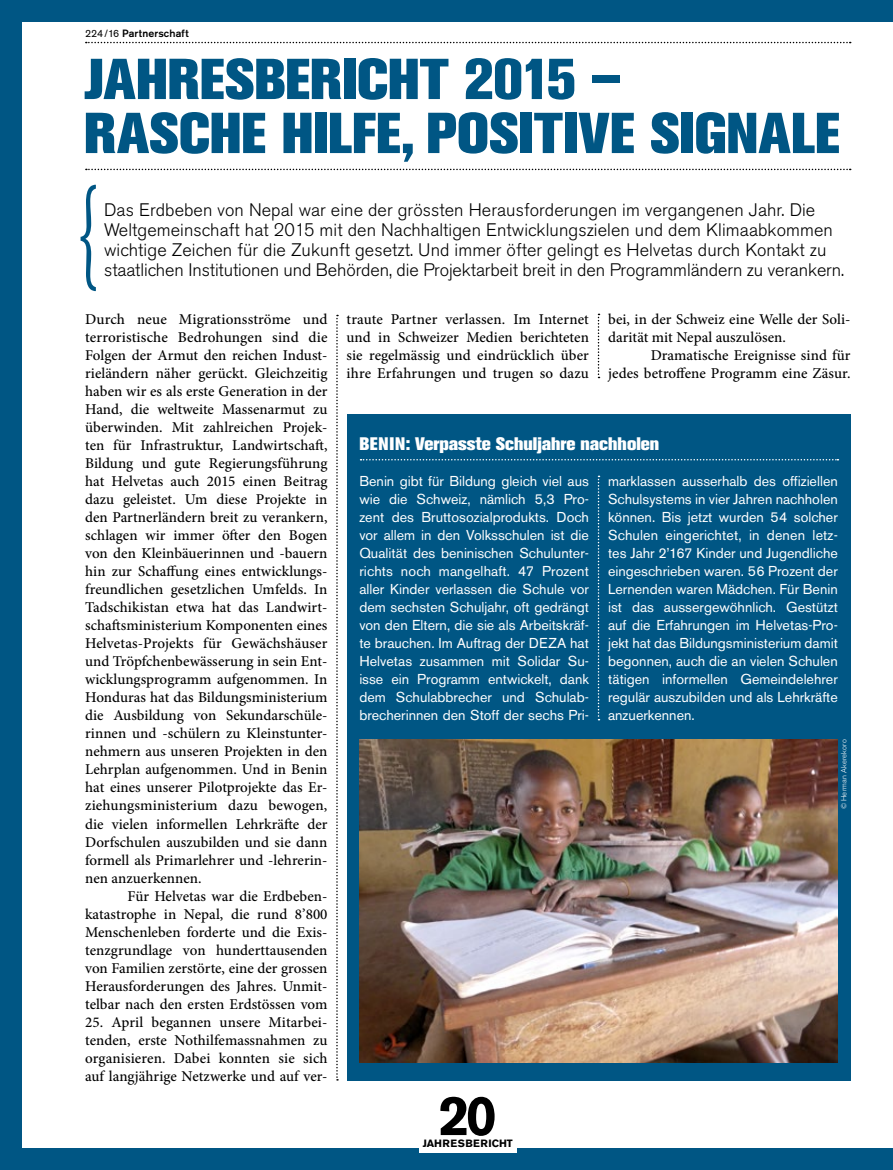
<style>
.page{position:relative;width:893px;height:1170px;background:#fff}
.page>*{position:absolute;margin:0;border:0;box-sizing:border-box;transform-origin:0 0}
.t1{font:800 57px/54px "Akzidenz Grotesk BE";color:#005684}
.t2{font:700 55.5px "Akzidenz Grotesk BE";color:#000}
.t3{font:300 18px/20.2px "Akzidenz Grotesk BE";letter-spacing:.005em;color:#000}
.t4{font:800 18px "Akzidenz Grotesk BE";color:#fff}
.t5{font:500 15px/18px "Minion Pro";letter-spacing:.005em;color:#000;text-align:justify}
.t6{font:14.25px/18px "Akzidenz Grotesk BE";color:#fff;text-align:justify}
.t7{font:500 10.5px "Akzidenz Grotesk BE";letter-spacing:.02em;color:#000}
.t8{font:700 10.5px "Akzidenz Grotesk BE";letter-spacing:.04em;color:#000}
.t9{font:300 7.5px "Akzidenz Grotesk BE";letter-spacing:.025em;color:#fff}
.s1{font-weight:400}
</style>
<div class="page">
<div style="left:0;top:0;width:21px;height:1169px;background:#005684"></div>
<div style="left:0;top:1148px;width:893px;height:21px;background:#005684"></div>
<div style="left:0;top:0;width:893px;height:21px;background:#005684"></div>
<div style="left:347px;top:414px;width:504px;height:666px;background:#005684"></div>
<img style="left:359px;top:739px;width:479px;height:323px">
<div style="left:419px;top:1138px;width:98px;height:14px;background:#fff"></div>
<svg style="left:86px;top:42px;width:765px;height:1px"></svg>
<svg style="left:86px;top:169px;width:765px;height:1px"></svg>
<svg style="left:361px;top:459px;width:477px;height:1px"></svg>
<svg style="left:598px;top:313px;width:1px;height:65px"></svg>
<svg style="left:598px;top:475px;width:1px;height:245px"></svg>
<svg style="left:336px;top:315px;width:2px;height:765px"></svg>
<svg style="left:81px;top:185px;width:15px;height:106px"></svg>
<p class="t7" style="left:85px;top:27px;width:105px"><span class="s1">224/16</span> Partnerschaft</p>
<h1 class="t1" style="left:84px;top:53px;width:757px">JAHRESBERICHT 2015 –<br>RASCHE HILFE, POSITIVE SIGNALE</h1>
<p class="t3" style="left:104px;top:199px;width:741px">Das Erdbeben von Nepal war eine der grössten Herausforderungen im vergangenen Jahr. Die Weltgemeinschaft hat 2015 mit den Nachhaltigen Entwicklungszielen und dem Klimaabkommen wichtige Zeichen für die Zukunft gesetzt. Und immer öfter gelingt es Helvetas durch Kontakt zu staatlichen Institutionen und Behörden, die Projektarbeit breit in den Programmländern zu verankern.</p>
<p class="t5" style="left:85px;top:310px;width:244px">Durch neue Migrationsströme und terroristische Bedrohungen sind die Folgen der Armut den reichen Indust&shy;rieländern näher gerückt. Gleichzeitig haben wir es als erste Generation in der Hand, die weltweite Massenarmut zu überwinden. Mit zahlreichen Projek&shy;ten für Infrastruktur, Landwirtschaft, Bildung und gute Regierungsführung hat Helvetas auch 2015 einen Beitrag dazu geleistet. Um diese Projekte in den Partnerländern breit zu verankern, schlagen wir immer öfter den Bogen von den Kleinbäuerinnen und -bauern hin zur Schaffung eines entwicklungs&shy;freundlichen gesetzlichen Umfelds. In Tadschikistan etwa hat das Landwirt&shy;schaftsministerium Komponenten eines Helvetas-Projekts für Gewächshäuser und Tröpfchenbewässerung in sein Ent&shy;wicklungsprogramm aufgenommen. In Honduras hat das Bildungsministerium die Ausbildung von Sekundarschüle&shy;rinnen und -schülern zu Kleinstunter&shy;nehmern aus unseren Projekten in den Lehrplan aufgenommen. Und in Benin hat eines unserer Pilotprojekte das Er&shy;ziehungsministerium dazu bewogen, die vielen informellen Lehrkräfte der Dorfschulen auszubilden und sie dann formell als Primarlehrer und -lehrerin&shy;nen anzuerkennen.</p>
<p class="t5" style="left:85px;top:886px;width:244px;text-indent:43px">Für Helvetas war die Erdbeben&shy;katastrophe in Nepal, die rund 8’800<br>Menschenleben forderte und die Exis&shy;tenzgrundlage von hunderttausenden von Familien zerstörte, eine der grossen Herausforderungen des Jahres. Unmit&shy;telbar nach den ersten Erdstössen vom</p>
<p class="t5" style="left:85px;top:1012px;width:244px">25. April begannen unsere Mitarbei&shy;tenden, erste Nothilfemassnahmen zu organisieren. Dabei konnten sie sich auf langjährige Netzwerke und auf ver-</p>
<p class="t5" style="left:347px;top:310px;width:244px">traute Partner verlassen. Im Internet und in Schweizer Medien berichteten sie regelmässig und eindrücklich über ihre Erfahrungen und trugen so dazu</p>
<p class="t5" style="left:608px;top:310px;width:244px">bei, in der Schweiz eine Welle der Soli&shy;darität mit Nepal auszulösen.</p>
<p class="t5" style="left:608px;top:346px;width:244px;text-align:right">Dramatische Ereignisse sind für<br>jedes betroffene Programm eine Zäsur.</p>
<p class="t4" style="left:359px;top:433px;width:301px">BENIN: Verpasste Schuljahre nachholen</p>
<p class="t6" style="left:359px;top:472px;width:231px">Benin gibt für Bildung gleich viel aus wie die Schweiz, nämlich 5,3 Pro&shy;zent des Bruttosozialprodukts. Doch vor allem in den Volksschulen ist die Qualität des beninischen Schulunter&shy;richts noch mangelhaft. 47 Prozent aller Kinder verlassen die Schule vor dem sechsten Schuljahr, oft gedrängt von den Eltern, die sie als Arbeitskräf&shy;te brauchen. Im Auftrag der DEZA hat Helvetas zusammen mit Solidar Su&shy;isse ein Programm entwickelt, dank dem Schulabbrecher und Schulab&shy;brecherinnen den Stoff der sechs Pri-</p>
<p class="t6" style="left:608px;top:472px;width:231px">marklassen ausserhalb des offiziellen Schulsystems in vier Jahren nachholen können. Bis jetzt wurden 54 solcher Schulen eingerichtet, in denen letz&shy;tes Jahr 2’167 Kinder und Jugendliche eingeschrieben waren. 56 Prozent der Lernenden waren Mädchen. Für Benin ist das aussergewöhnlich. Gestützt auf die Erfahrungen im Helvetas-Pro&shy;jekt hat das Bildungsministerium damit begonnen, auch die an vielen Schulen tätigen informellen Gemeindelehrer regulär auszubilden und als Lehrkräfte anzuerkennen.</p>
<p class="t9" style="left:840px;top:809px;width:72px;rotate:-90deg">© Herman Akerekoro</p>
<h2 class="t2" style="left:439px;top:1083px;width:60px">20</h2>
<p class="t8" style="left:423px;top:1136px;width:92px">JAHRESBERICHT</p>
</div>
